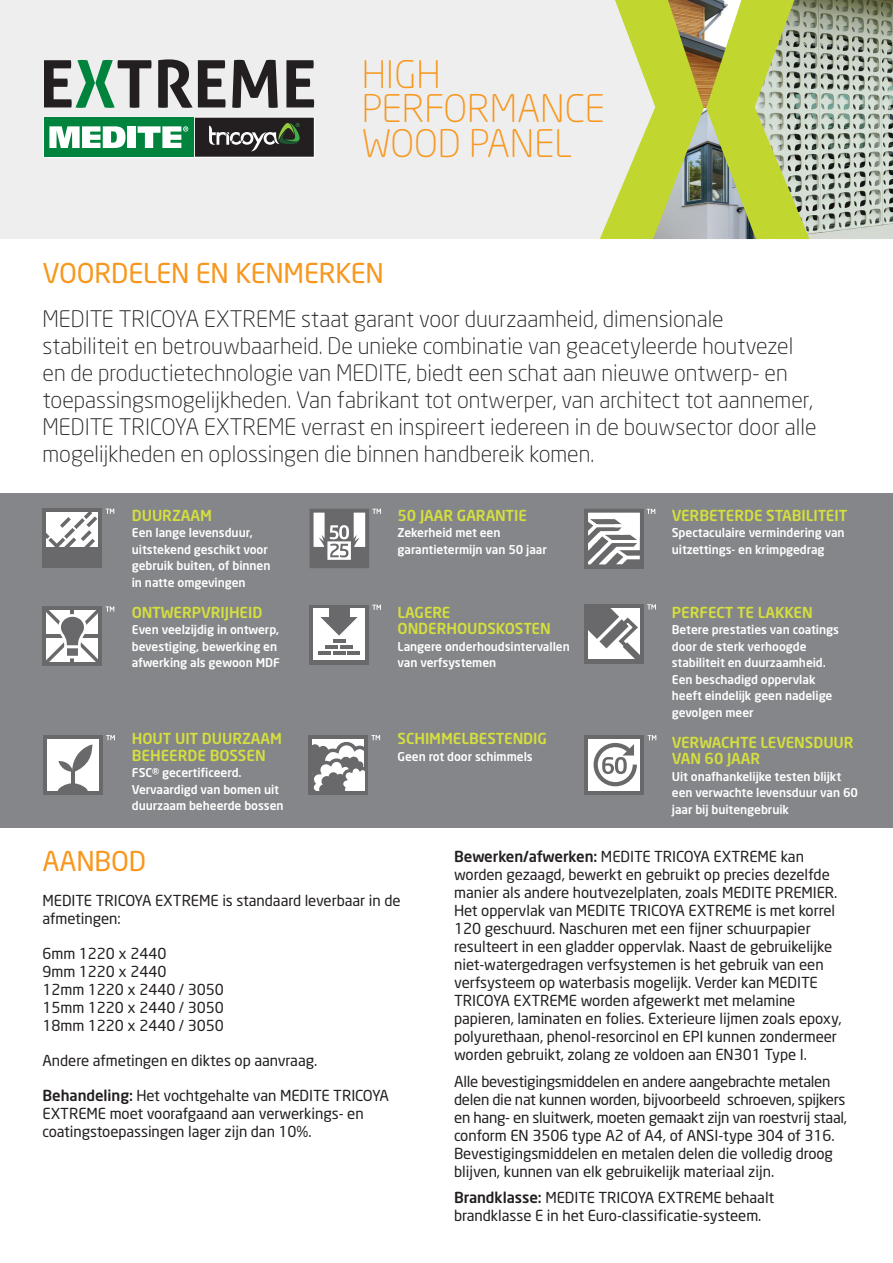
<style>
.page{position:relative;width:893px;height:1263px;background:#fff}
.page>*{position:absolute;margin:0;border:0;box-sizing:border-box;transform-origin:0 0}
.t1{font:300 37.5px "Neo Sans CE";color:#f7971d}
.t2{font:27px "Neo Sans CE";letter-spacing:-.005em;color:#f7971d}
.t3{font:300 22.5px/27px "Neo Sans CE";color:#231f20}
.t4{font:15px/18px "Neo Sans CE";letter-spacing:-.005em;color:#231f20}
.t5{font:500 15px/16.5px "Neo Sans CE";letter-spacing:-.005em;color:#d5df3e}
.t6{font:500 12px/16.5px "Neo Sans CE";letter-spacing:-.005em;color:#fff}
.s1{font-weight:500}
</style>
<div class="page">
<div style="left:0;top:0;width:893px;height:239px;background:#eeeeef"></div>
<div style="left:0;top:493px;width:893px;height:335px;background:#848689"></div>
<svg style="left:44px;top:60px;width:107px;height:48px"></svg>
<svg style="left:158px;top:59px;width:68px;height:49px"></svg>
<svg style="left:232px;top:60px;width:46px;height:48px"></svg>
<svg style="left:286px;top:60px;width:28px;height:47px"></svg>
<svg style="left:43px;top:117px;width:272px;height:41px;background:#548167"></svg>
<div style="left:43px;top:606px;width:59px;height:60px;background:#69696c"></div>
<svg style="left:46px;top:610px;width:52px;height:52px"></svg>
<svg style="left:106px;top:606px;width:8px;height:6px"></svg>
<img style="left:809px;top:0;width:84px;height:239px">
<svg style="left:600px;top:0;width:209px;height:239px;background:#bbc671"></svg>
<div style="left:584px;top:735px;width:60px;height:60px;background:#69696c"></div>
<div style="left:588px;top:739px;width:52px;height:51px;background:#fff"></div>
<svg style="left:589px;top:743px;width:50px;height:48px"></svg>
<svg style="left:648px;top:735px;width:8px;height:5px"></svg>
<div style="left:308px;top:735px;width:60px;height:60px;background:#69696c"></div>
<svg style="left:312px;top:739px;width:52px;height:52px"></svg>
<svg style="left:371px;top:735px;width:9px;height:5px"></svg>
<div style="left:43px;top:735px;width:60px;height:60px;background:#69696c"></div>
<div style="left:47px;top:739px;width:52px;height:51px;background:#fff"></div>
<hr style="left:71px;top:771px;width:4px;height:19px;background:#69696c">
<svg style="left:58px;top:744px;width:35px;height:28px"></svg>
<svg style="left:58px;top:783px;width:30px;height:8px"></svg>
<svg style="left:106px;top:735px;width:9px;height:5px"></svg>
<div style="left:309px;top:604px;width:60px;height:60px;background:#69696c"></div>
<div style="left:313px;top:608px;width:52px;height:52px;background:#fff"></div>
<svg style="left:320px;top:615px;width:38px;height:28px"></svg>
<div style="left:329px;top:606px;width:20px;height:14px;background:#69696c"></div>
<hr style="left:318px;top:651px;width:13px;height:4px;background:#69696c">
<hr style="left:333px;top:651px;width:12px;height:4px;background:#69696c">
<hr style="left:347px;top:651px;width:13px;height:4px;background:#69696c">
<hr style="left:325px;top:645px;width:13px;height:4px;background:#69696c">
<hr style="left:340px;top:645px;width:13px;height:4px;background:#69696c">
<hr style="left:333px;top:639px;width:12px;height:4px;background:#69696c">
<svg style="left:372px;top:605px;width:9px;height:5px"></svg>
<div style="left:584px;top:604px;width:60px;height:60px;background:#69696c"></div>
<svg style="left:588px;top:604px;width:68px;height:55px"></svg>
<div style="left:43px;top:509px;width:59px;height:59px;background:#69696c"></div>
<div style="left:46px;top:513px;width:52px;height:34px;background:#fff"></div>
<svg style="left:46px;top:512px;width:51px;height:35px"></svg>
<svg style="left:106px;top:509px;width:8px;height:5px"></svg>
<svg style="left:310px;top:509px;width:71px;height:59px"></svg>
<svg style="left:584px;top:509px;width:71px;height:59px"></svg>
<p class="t1" style="left:362px;top:52px;width:81px">HIGH</p>
<p class="t1" style="left:362px;top:86px;width:245px">PERFORMANCE</p>
<p class="t1" style="left:362px;top:121px;width:212px">WOOD PANEL</p>
<p class="t2" style="left:43px;top:256px;width:343px">VOORDELEN EN KENMERKEN</p>
<p class="t3" style="left:43px;top:305px;width:776px">MEDITE TRICOYA EXTREME staat garant voor duurzaamheid, dimensionale<br>stabiliteit en betrouwbaarheid. De unieke combinatie van geacetyleerde houtvezel en de productietechnologie van MEDITE, biedt een schat aan nieuwe ontwerp- en toepassingsmogelijkheden. Van fabrikant tot ontwerper, van architect tot aannemer, MEDITE TRICOYA EXTREME verrast en inspireert iedereen in de bouwsector door alle mogelijkheden en oplossingen die binnen handbereik komen.</p>
<p class="t5" style="left:132px;top:507px;width:82px">DUURZAAM</p>
<p class="t6" style="left:132px;top:524px;width:140px">Een lange levensduur, uitstekend geschikt voor gebruik buiten, of binnen in natte omgevingen</p>
<p class="t5" style="left:132px;top:604px;width:132px">ONTWERPVRIJHEID</p>
<p class="t6" style="left:132px;top:621px;width:150px">Even veelzijdig in ontwerp, bevestiging, bewerking en afwerking als gewoon MDF</p>
<p class="t5" style="left:132px;top:730px;width:152px">HOUT UIT DUURZAAM<br>BEHEERDE BOSSEN</p>
<p class="t6" style="left:132px;top:764px;width:153px">FSC® gecertificeerd.<br>Vervaardigd van bomen uit duurzaam beheerde bossen</p>
<p class="t5" style="left:398px;top:507px;width:131px">50 JAAR GARANTIE</p>
<p class="t6" style="left:398px;top:524px;width:151px">Zekerheid met een garantietermijn van 50 jaar</p>
<p class="t5" style="left:398px;top:604px;width:155px">LAGERE<br>ONDERHOUDSKOSTEN</p>
<p class="t6" style="left:398px;top:638px;width:174px">Langere onderhoudsintervallen van verfsystemen</p>
<p class="t5" style="left:398px;top:730px;width:151px">SCHIMMELBESTENDIG</p>
<p class="t6" style="left:398px;top:748px;width:137px">Geen rot door schimmels</p>
<p class="t5" style="left:672px;top:507px;width:177px">VERBETERDE STABILITEIT</p>
<p class="t6" style="left:672px;top:524px;width:174px">Spectaculaire vermindering van uitzettings- en krimpgedrag</p>
<p class="t5" style="left:672px;top:604px;width:142px">PERFECT TE LAKKEN</p>
<p class="t6" style="left:672px;top:621px;width:169px">Betere prestaties van coatings door de sterk verhoogde stabiliteit en duurzaamheid.<br>Een beschadigd oppervlak heeft eindelijk geen nadelige gevolgen meer</p>
<p class="t5" style="left:672px;top:733px;width:183px">VERWACHTE LEVENSDUUR<br>VAN 60 JAAR</p>
<p class="t6" style="left:672px;top:768px;width:188px">Uit onafhankelijke testen blijkt een verwachte levensduur van 60 jaar bij buitengebruik</p>
<p class="t2" style="left:43px;top:844px;width:105px">AANBOD</p>
<p class="t4" style="left:43px;top:891px;width:360px">MEDITE TRICOYA EXTREME is standaard leverbaar in de</p>
<p class="t4" style="left:43px;top:909px;width:80px">afmetingen:</p>
<p class="t4" style="left:43px;top:944px;width:125px">6mm 1220 x 2440</p>
<p class="t4" style="left:43px;top:962px;width:125px">9mm 1220 x 2440</p>
<p class="t4" style="left:43px;top:980px;width:183px">12mm 1220 x 2440 / 3050</p>
<p class="t4" style="left:43px;top:998px;width:183px">15mm 1220 x 2440 / 3050</p>
<p class="t4" style="left:43px;top:1016px;width:183px">18mm 1220 x 2440 / 3050</p>
<p class="t4" style="left:43px;top:1051px;width:276px">Andere afmetingen en diktes op aanvraag.</p>
<p class="t4" style="left:43px;top:1086px;width:348px"><span class="s1">Behandeling:</span> Het vochtgehalte van MEDITE TRICOYA<br>EXTREME moet voorafgaand aan verwerkings- en coatingstoepassingen lager zijn dan 10%.</p>
<p class="t4" style="left:454px;top:847px;width:389px"><span class="s1">Bewerken/afwerken:</span> MEDITE TRICOYA EXTREME kan worden gezaagd, bewerkt en gebruikt op precies dezelfde manier als andere houtvezelplaten, zoals MEDITE PREMIER.<br>Het oppervlak van MEDITE TRICOYA EXTREME is met korrel 120 geschuurd. Naschuren met een fijner schuurpapier resulteert in een gladder oppervlak. Naast de gebruikelijke niet-watergedragen verfsystemen is het gebruik van een verfsysteem op waterbasis mogelijk. Verder kan MEDITE TRICOYA EXTREME worden afgewerkt met melamine papieren, laminaten en folies. Exterieure lijmen zoals epoxy, polyurethaan, phenol-resorcinol en EPI kunnen zondermeer worden gebruikt, zolang ze voldoen aan EN301 Type I.</p>
<p class="t4" style="left:454px;top:1072px;width:395px">Alle bevestigingsmiddelen en andere aangebrachte metalen delen die nat kunnen worden, bijvoorbeeld schroeven, spijkers en hang- en sluitwerk, moeten gemaakt zijn van roestvrij staal, conform EN 3506 type A2 of A4, of ANSI-type 304 of 316.<br>Bevestigingsmiddelen en metalen delen die volledig droog blijven, kunnen van elk gebruikelijk materiaal zijn.</p>
<p class="t4" style="left:454px;top:1188px;width:322px"><span class="s1">Brandklasse:</span> MEDITE TRICOYA EXTREME behaalt brandklasse E in het Euro-classificatie-systeem.</p>
</div>
